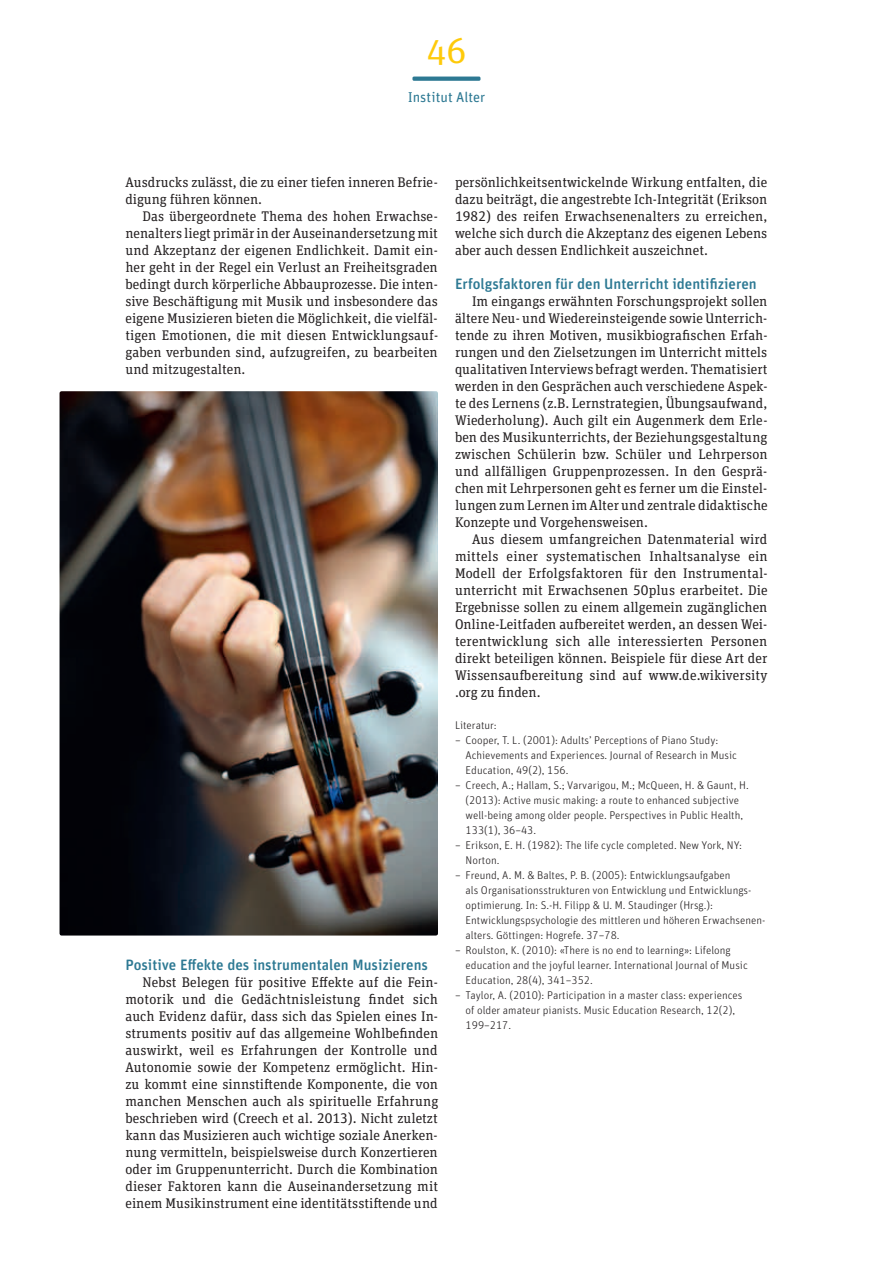
<style>
.page{position:relative;width:893px;height:1263px;background:#fff}
.page>*{position:absolute;margin:0;border:0;box-sizing:border-box;transform-origin:0 0}
.t1{font:36px "Unit Slab Pro";color:#feca0a}
.t2{font:500 15px "Unit Rounded Pro";color:#2d7993}
.t3{font:14.25px "Unit Rounded Pro";color:#2d7993}
.t4{font:13.95px/17px "Unit Slab Pro";color:#231f20;text-align:justify}
.t5{font:300 11.25px/15px "Unit Rounded Pro";color:#231f20}
</style>
<div class="page">
<svg style="left:412px;top:77px;width:68px;height:4px"></svg>
<img style="left:60px;top:391px;width:378px;height:544px">
<h1 class="t1" style="left:426px;top:26px;width:42px">46</h1>
<p class="t3" style="left:408px;top:87px;width:79px">Institut Alter</p>
<p class="t4" style="left:125px;top:173px;width:314px">Ausdrucks zulässt, die zu einer tiefen inneren Befrie&shy;digung führen können.</p>
<p class="t4" style="left:125px;top:207px;width:314px;text-indent:17px">Das übergeordnete Thema des hohen Erwachse&shy;nenalters liegt primär in der Auseinandersetzung mit und Akzeptanz der eigenen Endlichkeit. Damit ein&shy;her geht in der Regel ein Verlust an Freiheitsgraden bedingt durch körperliche Abbauprozesse. Die inten&shy;sive Beschäftigung mit Musik und insbesondere das eigene Musizieren bieten die Möglichkeit, die vielfäl&shy;tigen Emotionen, die mit diesen Entwicklungsauf&shy;gaben verbunden sind, aufzugreifen, zu bearbeiten und mitzugestalten.</p>
<p class="t2" style="left:125px;top:954px;width:304px">Positive Effekte des instrumentalen Musizierens</p>
<p class="t4" style="left:125px;top:973px;width:314px;text-indent:17px">Nebst Belegen für positive Effekte auf die Fein&shy;motorik und die Gedächtnisleistung findet sich auch Evidenz dafür, dass sich das Spielen eines In&shy;struments positiv auf das allgemeine Wohlbefinden auswirkt, weil es Erfahrungen der Kontrolle und Autonomie sowie der Kompetenz ermöglicht. Hin&shy;zu kommt eine sinnstiftende Komponente, die von manchen Menschen auch als spirituelle Erfahrung beschrieben wird (Creech et al. 2013). Nicht zuletzt kann das Musizieren auch wichtige soziale Anerken&shy;nung vermitteln, beispielsweise durch Konzertieren oder im Gruppenunterricht. Durch die Kombination dieser Faktoren kann die Auseinandersetzung mit einem Musikinstrument eine identitätsstiftende und</p>
<p class="t4" style="left:455px;top:173px;width:314px">persönlichkeitsentwickelnde Wirkung entfalten, die dazu beiträgt, die angestrebte Ich-Integrität (Erikson 1982) des reifen Erwachsenenalters zu erreichen, welche sich durch die Akzeptanz des eigenen Lebens aber auch dessen Endlichkeit auszeichnet.</p>
<p class="t2" style="left:455px;top:273px;width:303px">Erfolgsfaktoren für den Unterricht identifizieren</p>
<p class="t4" style="left:455px;top:292px;width:314px;text-indent:17px">Im eingangs erwähnten Forschungsprojekt sollen ältere Neu- und Wiedereinsteigende sowie Unterrich&shy;tende zu ihren Motiven, musikbiografischen Erfah&shy;rungen und den Zielsetzungen im Unterricht mittels qualitativen Interviews befragt werden. Thematisiert werden in den Gesprächen auch verschiedene Aspek&shy;te des Lernens (z.B. Lernstrategien, Übungsaufwand, Wiederholung). Auch gilt ein Augenmerk dem Erle&shy;ben des Musikunterrichts, der Beziehungsgestaltung zwischen Schülerin bzw. Schüler und Lehrperson und allfälligen Gruppenprozessen. In den Gesprä&shy;chen mit Lehrpersonen geht es ferner um die Einstel&shy;lungen zum Lernen im Alter und zentrale didaktische Konzepte und Vorgehensweisen.</p>
<p class="t4" style="left:455px;top:530px;width:314px;text-indent:17px">Aus diesem umfangreichen Datenmaterial wird mittels einer systematischen Inhaltsanalyse ein Modell der Erfolgsfaktoren für den Instrumental&shy;unterricht mit Erwachsenen 50plus erarbeitet. Die Ergebnisse sollen zu einem allgemein zugänglichen Online-Leitfaden aufbereitet werden, an dessen Wei&shy;terentwicklung sich alle interessierten Personen direkt beteiligen können. Beispiele für diese Art der Wissensaufbereitung sind auf www.de.wikiversity .org zu finden.</p>
<p class="t5" style="left:455px;top:718px;width:43px">Literatur:</p>
<p class="t5" style="left:466px;top:733px;width:273px;text-indent:-11px">– Cooper, T. L. (2001): Adults’ Perceptions of Piano Study:<br>Achievements and Experiences. Journal of Research in Music<br>Education, 49(2), 156.</p>
<p class="t5" style="left:466px;top:778px;width:285px;text-indent:-11px">– Creech, A.; Hallam, S.; Varvarigou, M.; McQueen, H. &amp; Gaunt, H. (2013): Active music making: a route to enhanced subjective well-being among older people. Perspectives in Public Health, 133(1), 36–43.</p>
<p class="t5" style="left:466px;top:838px;width:278px;text-indent:-11px">– Erikson, E. H. (1982): The life cycle completed. New York, NY:<br>Norton.</p>
<p class="t5" style="left:466px;top:868px;width:301px;text-indent:-11px">– Freund, A. M. &amp; Baltes, P. B. (2005): Entwicklungsaufgaben<br>als Organisationsstrukturen von Entwicklung und Entwicklungs&shy;optimierung. In: S.-H. Filipp &amp; U. M. Staudinger (Hrsg.):<br>Entwicklungspsychologie des mittleren und höheren Erwachsenen&shy;alters. Göttingen: Hogrefe. 37–78.</p>
<p class="t5" style="left:466px;top:943px;width:284px;text-indent:-11px">– Roulston, K. (2010): «There is no end to learning»: Lifelong education and the joyful learner. International Journal of Music<br>Education, 28(4), 341–352.</p>
<p class="t5" style="left:466px;top:988px;width:278px;text-indent:-11px">– Taylor, A. (2010): Participation in a master class: experiences of older amateur pianists. Music Education Research, 12(2),<br>199–217.</p>
</div>
